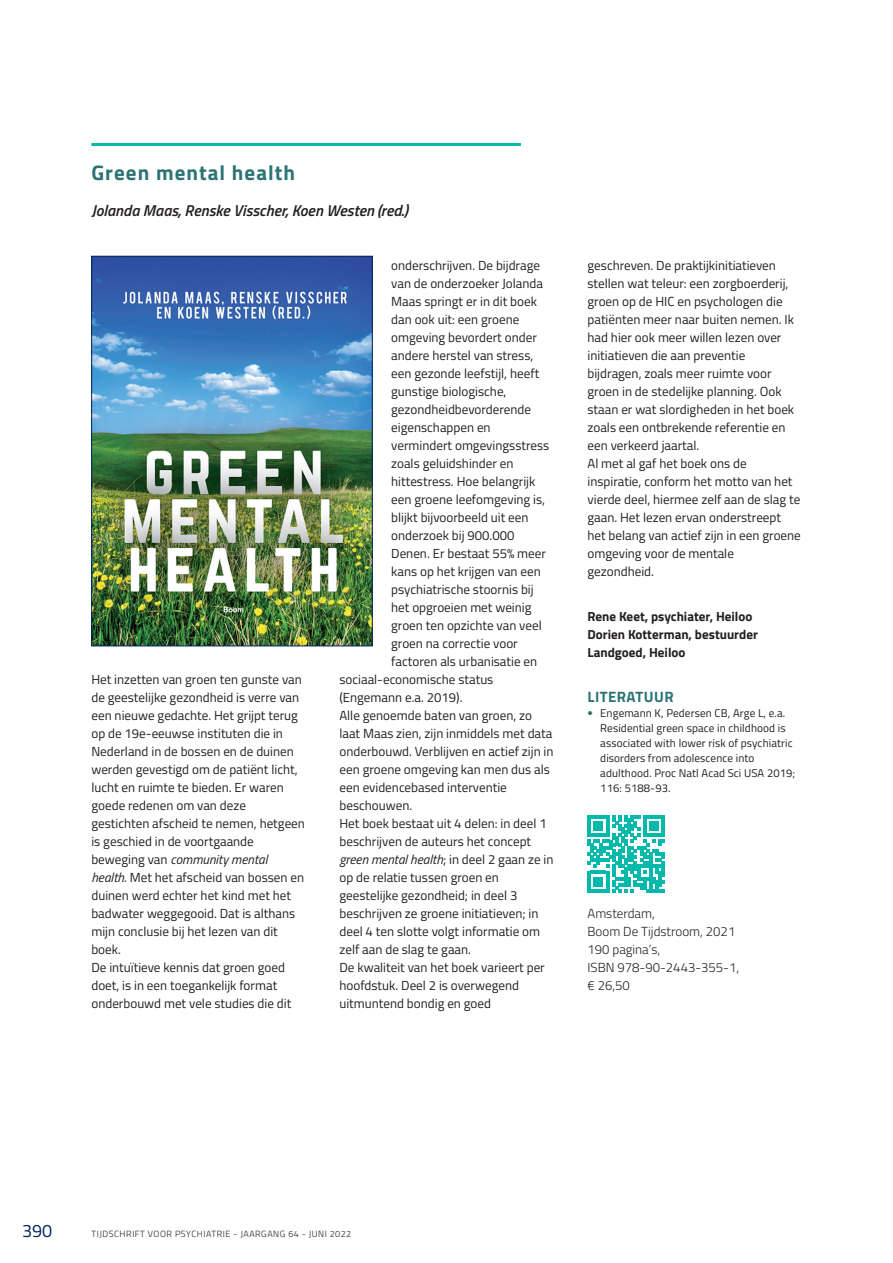
<style>
.page{position:relative;width:893px;height:1263px;background:#fff}
.page>*{position:absolute;margin:0;border:0;box-sizing:border-box;transform-origin:0 0}
.t1{font:700 21px "Titillium Web";letter-spacing:.05em;color:#2b7375}
.t2{font:18px "Titillium Web";color:#002361}
.t3{font:italic 600 15.75px "Titillium Web";color:#231f20}
.t4{font:700 15px "Titillium Web";letter-spacing:.03em;color:#2b7375}
.t5{font:13.2px/18px "Titillium Web";color:#231f20}
.t6{font:300 13.2px/18px "Titillium Web";color:#231f20}
.t7{font:700 13.2px/18px "Titillium Web";color:#231f20}
.t8{font:italic 13.2px "Titillium Web";color:#231f20}
.t9{font:11.25px/15px "Titillium Web";letter-spacing:.01em;color:#231f20}
.t10{font:300 9px "Titillium Web";letter-spacing:.06em;color:#231f20}
.s1{font-style:italic}
.s2{font-style:normal}
.s3{font-family:"Source Serif Variable";font-size:18px;color:#2b7375}
</style>
<div class="page">
<hr style="left:91px;top:143px;width:430px;height:3px;background:#03b9ac">
<img style="left:93px;top:258px;width:277px;height:386px">
<div style="left:91px;top:256px;width:281px;height:390px;border:1px solid #002361"></div>
<svg style="left:587px;top:815px;width:78px;height:78px"></svg>
<h1 class="t1" style="left:91px;top:157px;width:205px">Green mental health</h1>
<p class="t3" style="left:91px;top:198px;width:318px">Jolanda Maas, Renske Visscher, Koen Westen (red.)</p>
<p class="t5" style="left:91px;top:670px;width:215px">Het inzetten van groen ten gunste van de geestelijke gezondheid is verre van een nieuwe gedachte. Het grijpt terug op de 19e-eeuwse instituten die in Nederland in de bossen en de duinen werden gevestigd om de patiënt licht, lucht en ruimte te bieden. Er waren goede redenen om van deze gestichten afscheid te nemen, hetgeen is geschied in de voortgaande beweging van <span class="s1">community mental health</span>. Met het afscheid van bossen en duinen werd echter het kind met het badwater weggegooid. Dat is althans mijn conclusie bij het lezen van dit boek.<br>De intuïtieve kennis dat groen goed doet, is in een toegankelijk format onderbouwd met vele studies die dit</p>
<p class="t5" style="left:391px;top:256px;width:150px">onderschrijven. De bijdrage</p>
<p class="t5" style="left:391px;top:274px;width:153px">van de onderzoeker Jolanda</p>
<p class="t5" style="left:391px;top:292px;width:147px">Maas springt er in dit boek</p>
<p class="t5" style="left:391px;top:310px;width:130px">dan ook uit: een groene</p>
<p class="t5" style="left:391px;top:328px;width:147px">omgeving bevordert onder</p>
<p class="t5" style="left:391px;top:346px;width:144px">andere herstel van stress,</p>
<p class="t5" style="left:391px;top:364px;width:150px">een gezonde leefstijl, heeft</p>
<p class="t5" style="left:391px;top:382px;width:117px">gunstige biologische,</p>
<p class="t5" style="left:391px;top:400px;width:141px">gezondheidbevorderende</p>
<p class="t5" style="left:391px;top:418px;width:101px">eigenschappen en</p>
<p class="t5" style="left:391px;top:436px;width:160px">vermindert omgevingsstress</p>
<p class="t5" style="left:391px;top:454px;width:124px">zoals geluidshinder en</p>
<p class="t5" style="left:391px;top:472px;width:146px">hittestress. Hoe belangrijk</p>
<p class="t5" style="left:391px;top:490px;width:155px">een groene leefomgeving is,</p>
<p class="t5" style="left:391px;top:508px;width:139px">blijkt bijvoorbeeld uit een</p>
<p class="t5" style="left:391px;top:526px;width:125px">onderzoek bij 900.000</p>
<p class="t5" style="left:391px;top:544px;width:156px">Denen. Er bestaat 55% meer</p>
<p class="t5" style="left:391px;top:562px;width:151px">kans op het krijgen van een</p>
<p class="t5" style="left:391px;top:580px;width:144px">psychiatrische stoornis bij</p>
<p class="t5" style="left:391px;top:598px;width:142px">het opgroeien met weinig</p>
<p class="t5" style="left:391px;top:616px;width:152px">groen ten opzichte van veel</p>
<p class="t5" style="left:391px;top:634px;width:128px">groen na correctie voor</p>
<p class="t5" style="left:391px;top:652px;width:148px">factoren als urbanisatie en</p>
<p class="t5" style="left:339px;top:670px;width:155px">sociaal-economische status</p>
<p class="t5" style="left:339px;top:688px;width:125px">(Engemann e.a. 2019).</p>
<p class="t5" style="left:339px;top:706px;width:194px">Alle genoemde baten van groen, zo</p>
<p class="t5" style="left:339px;top:724px;width:214px">laat Maas zien, zijn inmiddels met data</p>
<p class="t5" style="left:339px;top:742px;width:216px">onderbouwd. Verblijven en actief zijn in</p>
<p class="t5" style="left:339px;top:760px;width:212px">een groene omgeving kan men dus als</p>
<p class="t5" style="left:339px;top:778px;width:169px">een evidencebased interventie</p>
<p class="t5" style="left:339px;top:796px;width:74px">beschouwen.</p>
<p class="t5" style="left:339px;top:814px;width:209px">Het boek bestaat uit 4 delen: in deel 1</p>
<p class="t5" style="left:339px;top:832px;width:193px">beschrijven de auteurs het concept</p>
<p class="t8" style="left:339px;top:849px;width:216px">green mental health<span class="s2">; in deel 2 gaan ze in</span></p>
<p class="t5" style="left:339px;top:868px;width:161px">op de relatie tussen groen en</p>
<p class="t5" style="left:339px;top:886px;width:179px">geestelijke gezondheid; in deel 3</p>
<p class="t5" style="left:339px;top:904px;width:200px">beschrijven ze groene initiatieven; in</p>
<p class="t5" style="left:339px;top:922px;width:202px">deel 4 ten slotte volgt informatie om</p>
<p class="t5" style="left:339px;top:940px;width:133px">zelf aan de slag te gaan.</p>
<p class="t5" style="left:339px;top:958px;width:207px">De kwaliteit van het boek varieert per</p>
<p class="t5" style="left:339px;top:975px;width:181px">hoofdstuk. Deel 2 is overwegend</p>
<p class="t5" style="left:339px;top:993px;width:153px">uitmuntend bondig en goed</p>
<p class="t5" style="left:587px;top:256px;width:215px">geschreven. De praktijkinitiatieven stellen wat teleur: een zorgboerderij, groen op de HIC en psychologen die patiënten meer naar buiten nemen. Ik had hier ook meer willen lezen over initiatieven die aan preventie bijdragen, zoals meer ruimte voor groen in de stedelijke planning. Ook staan er wat slordigheden in het boek zoals een ontbrekende referentie en een verkeerd jaartal.<br>Al met al gaf het boek ons de inspiratie, conform het motto van het vierde deel, hiermee zelf aan de slag te gaan. Het lezen ervan onderstreept het belang van actief zijn in een groene omgeving voor de mentale gezondheid.</p>
<p class="t7" style="left:587px;top:607px;width:172px">Rene Keet, psychiater, Heiloo<br>Dorien Kotterman, bestuurder<br>Landgoed, Heiloo</p>
<p class="t4" style="left:588px;top:685px;width:88px">LITERATUUR</p>
<p class="t9" style="left:600px;top:705px;width:197px;text-indent:-13px"><span class="s3">•</span> Engemann K, Pedersen CB, Arge L, e.a.<br>Residential green space in childhood is associated with lower risk of psychiatric disorders from adolescence into adulthood. Proc Natl Acad Sci USA 2019; 116: 5188-93.</p>
<p class="t6" style="left:587px;top:904px;width:153px">Amsterdam,<br>Boom De Tijdstroom, 2021<br>190 pagina’s,<br>ISBN 978-90-2443-355-1, € 26,50</p>
<h2 class="t2" style="left:22px;top:1218px;width:32px">390</h2>
<p class="t10" style="left:91px;top:1228px;width:261px">TIJDSCHRIFT VOOR PSYCHIATRIE - JAARGANG 64 - JUNI 2022</p>
</div>
